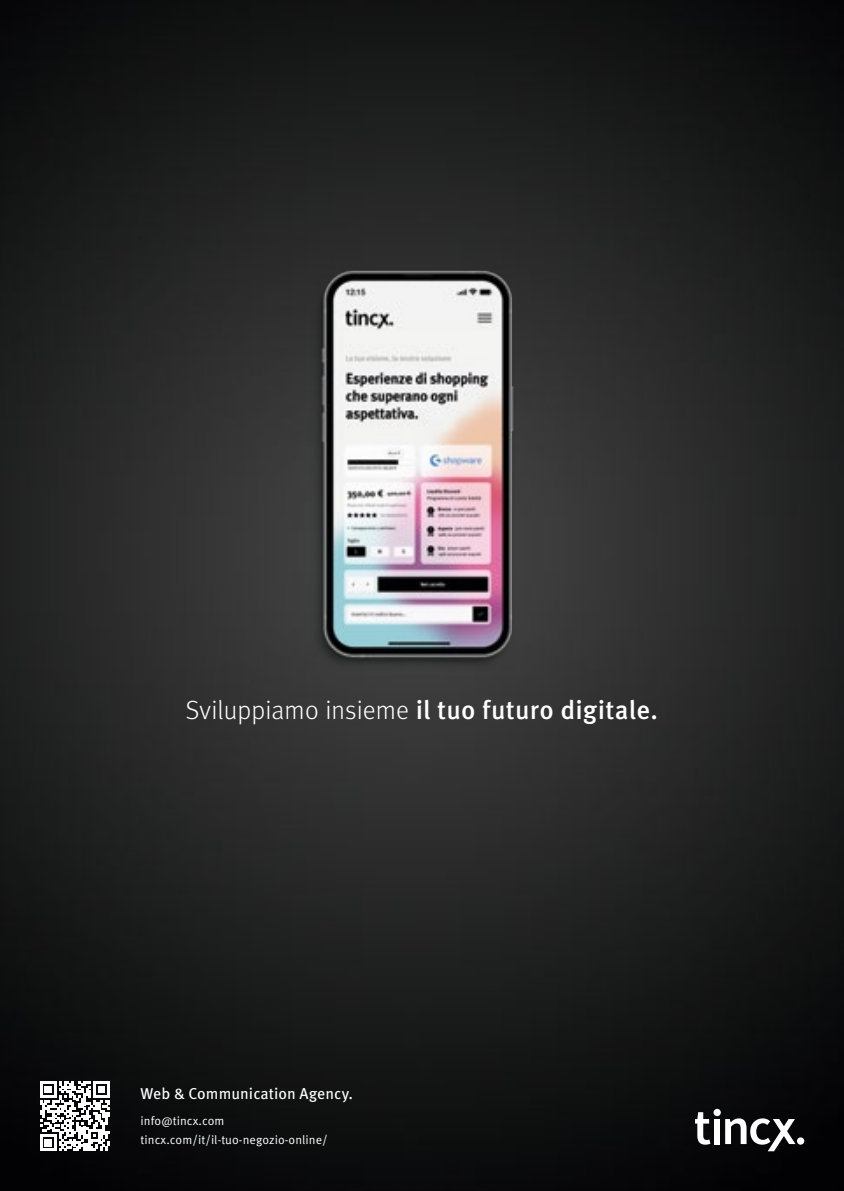
<style>
.page{position:relative;width:844px;height:1191px;background:#fff}
.page>*{position:absolute;margin:0;border:0;box-sizing:border-box;transform-origin:0 0}
.t1{font:500 26.25px "Meta Pro";letter-spacing:.01em;color:#fff}
.t2{font:15.75px "Meta Pro";letter-spacing:.005em;color:#fff}
.t3{font:12.25px/18.9px "Meta Pro Norm";letter-spacing:.005em;color:#fff}
.s1{font-weight:300}
</style>
<div class="page">
<img style="left:0;top:0;width:843px;height:1191px">
<img style="left:40px;top:248px;width:764px;height:429px">
<svg style="left:40px;top:1081px;width:70px;height:70px"></svg>
<div style="left:714px;top:1119px;width:6px;height:25px;background:#fff"></div>
<svg style="left:713px;top:1108px;width:7px;height:8px"></svg>
<div style="left:796px;top:1137px;width:8px;height:7px;background:#fff;border-radius:50%"></div>
<svg style="left:694px;top:1112px;width:16px;height:32px"></svg>
<svg style="left:725px;top:1118px;width:70px;height:33px"></svg>
<h1 class="t1" style="left:186px;top:689px;width:473px"><span class="s1">Sviluppiamo insieme</span> il tuo futuro digitale.</h1>
<p class="t2" style="left:140px;top:1081px;width:214px">Web &amp; Communication Agency.</p>
<p class="t3" style="left:140px;top:1110px;width:189px">info@tincx.com tincx.com/it/il-tuo-negozio-online/</p>
</div>
